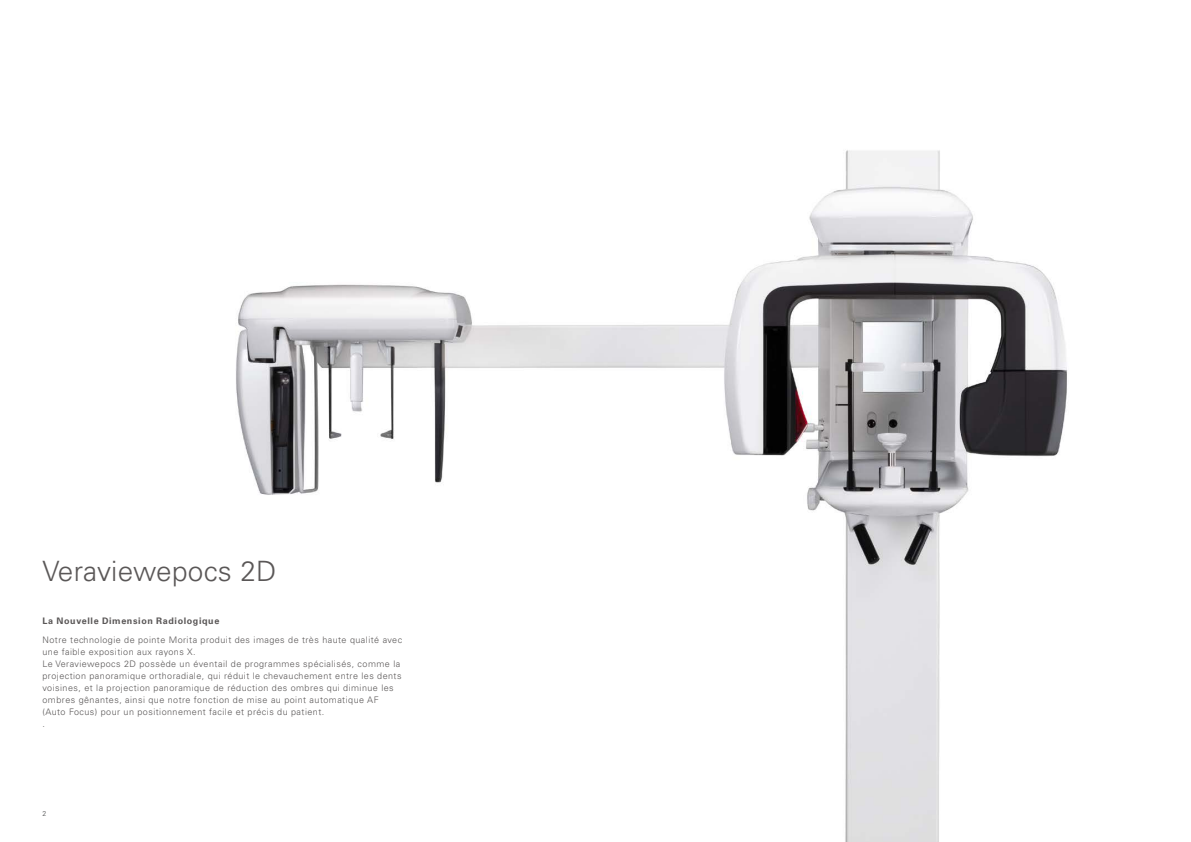
<style>
.page{position:relative;width:1191px;height:842px;background:#fff}
.page>*{position:absolute;margin:0;border:0;box-sizing:border-box;transform-origin:0 0}
.headline_1__28pt{font:300 28px "Univers LT Std";letter-spacing:.01em;color:#5a5757}
.JP_common_copy_text{font:300 9px/12px "Univers LT Std";letter-spacing:.05em;color:#5a5757}
.JP_common_copy_head{font:700 9px "Univers";letter-spacing:.065em;color:#5a5757}
.t1{font:300 7px "Univers LT Std";color:#4a4b4c}
</style>
<div class="page">
<img style="left:236px;top:150px;width:831px;height:692px">
<p class="headline_1__28pt" style="left:43px;top:554px;width:235px">Veraviewepocs 2D</p>
<p class="JP_common_copy_head" style="left:43px;top:615px;width:178px">La Nouvelle Dimension Radiologique</p>
<p class="JP_common_copy_text" style="left:43px;top:634px;width:361px">Notre technologie de pointe Morita produit des images de très haute qualité avec une faible exposition aux rayons X.</p>
<p class="JP_common_copy_text" style="left:43px;top:658px;width:360px">Le Veraviewepocs 2D possède un éventail de programmes spécialisés, comme la projection panoramique orthoradiale, qui réduit le chevauchement entre les dents voisines, et la projection panoramique de réduction des ombres qui diminue les ombres gênantes, ainsi que notre fonction de mise au point automatique AF (Auto Focus) pour un positionnement facile et précis du patient.</p>
<p class="JP_common_copy_text" style="left:43px;top:718px;width:4px">.</p>
<p class="t1" style="left:43px;top:809px;width:5px">2</p>
</div>
